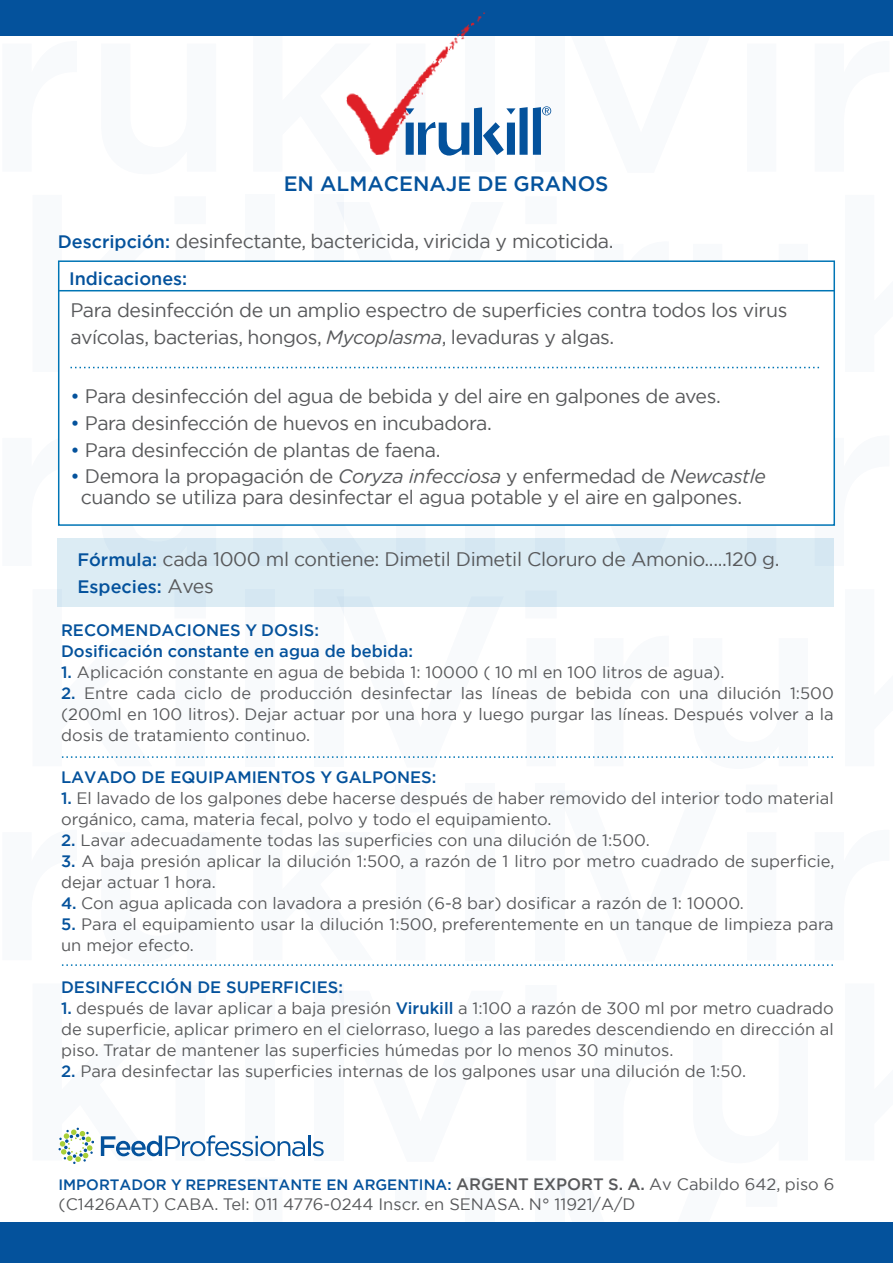
<style>
.page{position:relative;width:893px;height:1263px;background:#fff}
.page>*{position:absolute;margin:0;border:0;box-sizing:border-box;transform-origin:0 0}
.t1{font:500 20.7px "Gotham";color:#04529c}
.t2{font:19.5px/26.8px "Gotham";letter-spacing:-.02em;color:#58595b}
.t3{font:500 18px "Gotham";color:#04529c}
.t4{font:16.5px/21px "Gotham";color:#58595b}
.t5{font:500 16.5px/21px "Gotham";color:#04529c}
.t6{font:500 15px "Gotham";color:#04529c}
.s1{font-weight:500;font-size:18px;color:#04529c}
.s2{font-family:"Gotham Rounded";font-style:italic}
.s3{color:#04529c}
.s4{font-weight:400;font-size:19.5px;color:#58595b}
.s5{font-weight:500;color:#04529c}
.s6{font-size:16.5px;color:#58595b}
.s7{font-weight:400;font-size:16.5px;color:#58595b}
</style>
<div class="page">
<div style="left:535px;top:0;width:29px;height:172px;background:#f8fafc"></div>
<svg style="left:57px;top:438px;width:1px;height:128px"></svg>
<div style="left:465px;top:389px;width:30px;height:177px;background:#f8fafc"></div>
<div style="left:535px;top:389px;width:29px;height:177px;background:#f8fafc"></div>
<svg style="left:835px;top:438px;width:1px;height:88px"></svg>
<div style="left:314px;top:983px;width:30px;height:178px;background:#f8fafc"></div>
<div style="left:465px;top:1177px;width:30px;height:69px;background:#f8fafc"></div>
<div style="left:535px;top:1177px;width:29px;height:69px;background:#f8fafc"></div>
<div style="left:58px;top:260px;width:777px;height:266px;background:#fff;border:2px solid #0075b5"></div>
<div style="left:0;top:0;width:893px;height:36px;background:#04529c"></div>
<div style="left:0;top:1222px;width:893px;height:41px;background:#04529c"></div>
<hr style="left:58px;top:290px;width:776px;height:1px;background:#0075b5">
<svg style="left:57px;top:202px;width:763px;height:173px"></svg>
<svg style="left:57px;top:589px;width:777px;height:169px"></svg>
<svg style="left:61px;top:790px;width:772px;height:176px"></svg>
<svg style="left:58px;top:1127px;width:247px;height:37px"></svg>
<hr style="left:308px;top:1135px;width:2px;height:21px;background:#04529c">
<svg style="left:312px;top:1141px;width:12px;height:15px"></svg>
<div style="left:58px;top:538px;width:776px;height:68px;background:#dcecf4"></div>
<img style="left:346px;top:93px;width:49px;height:62px">
<svg style="left:395px;top:12px;width:156px;height:144px"></svg>
<p class="t1" style="left:284px;top:170px;width:326px">EN ALMACENAJE DE GRANOS</p>
<p class="t2" style="left:58px;top:228px;width:557px"><span class="s1">Descripción:</span> desinfectante, bactericida, viricida y micoticida.</p>
<p class="t3" style="left:69px;top:267px;width:120px">Indicaciones:</p>
<p class="t2" style="left:70px;top:296px;width:718px">Para desinfección de un amplio espectro de superficies contra todos los virus avícolas, bacterias, hongos, <span class="s2">Mycoplasma</span>, levaduras y algas.</p>
<p class="t2" style="left:70px;top:382px;width:652px"><span class="s3">•</span> Para desinfección del agua de bebida y del aire en galpones de aves.</p>
<p class="t2" style="left:70px;top:409px;width:423px"><span class="s3">•</span> Para desinfección de huevos en incubadora.</p>
<p class="t2" style="left:70px;top:436px;width:372px"><span class="s3">•</span> Para desinfección de plantas de faena.</p>
<p class="t2" style="left:81px;top:466px;width:687px;line-height:20.9px;text-indent:-10px"><span class="s3">•</span> Demora la propagación de <span class="s2">Coryza infecciosa</span> y enfermedad de <span class="s2">Newcastle </span>cuando se utiliza para desinfectar el agua potable y el aire en galpones.</p>
<p class="t2" style="left:78px;top:545px;width:703px"><span class="s1">Fórmula:</span> cada 1000 ml contiene: Dimetil Dimetil Cloruro de Amonio.....120 g.</p>
<p class="t3" style="left:78px;top:575px;width:138px">Especies: <span class="s4">Aves</span></p>
<p class="t5" style="left:61px;top:619px;width:353px">RECOMENDACIONES Y DOSIS:<br>Dosificación constante en agua de bebida:</p>
<p class="t4" style="left:61px;top:661px;width:665px"><span class="s5">1.</span> Aplicación constante en agua de bebida 1: 10000 ( 10 ml en 100 litros de agua).</p>
<p class="t4" style="left:61px;top:682px;width:774px;text-align:justify"><span class="s5">2.</span> Entre cada ciclo de producción desinfectar las líneas de bebida con una dilución 1:500 (200ml en 100 litros). Dejar actuar por una hora y luego purgar las líneas. Después volver a la dosis de tratamiento continuo.</p>
<p class="t5" style="left:61px;top:766px;width:377px">LAVADO DE EQUIPAMIENTOS Y GALPONES:</p>
<p class="t4" style="left:61px;top:787px;width:774px"><span class="s5">1.</span> El lavado de los galpones debe hacerse después de haber removido del interior todo material orgánico, cama, materia fecal, polvo y todo el equipamiento.</p>
<p class="t4" style="left:61px;top:829px;width:590px"><span class="s5">2.</span> Lavar adecuadamente todas las superficies con una dilución de 1:500.</p>
<p class="t4" style="left:61px;top:850px;width:775px"><span class="s5">3.</span> A baja presión aplicar la dilución 1:500, a razón de 1 litro por metro cuadrado de superficie, dejar actuar 1 hora.</p>
<p class="t4" style="left:61px;top:892px;width:684px"><span class="s5">4.</span> Con agua aplicada con lavadora a presión (6-8 bar) dosificar a razón de 1: 10000.</p>
<p class="t4" style="left:61px;top:913px;width:774px"><span class="s5">5.</span> Para el equipamiento usar la dilución 1:500, preferentemente en un tanque de limpieza para un mejor efecto.</p>
<p class="t5" style="left:61px;top:976px;width:283px">DESINFECCIÓN DE SUPERFICIES:</p>
<p class="t4" style="left:61px;top:997px;width:774px;text-align:justify"><span class="s5">1.</span> después de lavar aplicar a baja presión <span class="s5">Virukill</span> a 1:100 a razón de 300 ml por metro cuadrado de superficie, aplicar primero en el cielorraso, luego a las paredes descendiendo en dirección al piso. Tratar de mantener las superficies húmedas por lo menos 30 minutos.</p>
<p class="t4" style="left:61px;top:1060px;width:686px"><span class="s5">2.</span> Para desinfectar las superficies internas de los galpones usar una dilución de 1:50.</p>
<p class="t6" style="left:58px;top:1175px;width:777px">IMPORTADOR Y REPRESENTANTE EN ARGENTINA: <span class="s6">ARGENT EXPORT S. A.</span> <span class="s7">Av Cabildo 642, piso 6</span></p>
<p class="t4" style="left:59px;top:1193px;width:578px">(C1426AAT) CABA. Tel: 011 4776-0244 Inscr. en SENASA. N° 11921/A/D</p>
</div>
